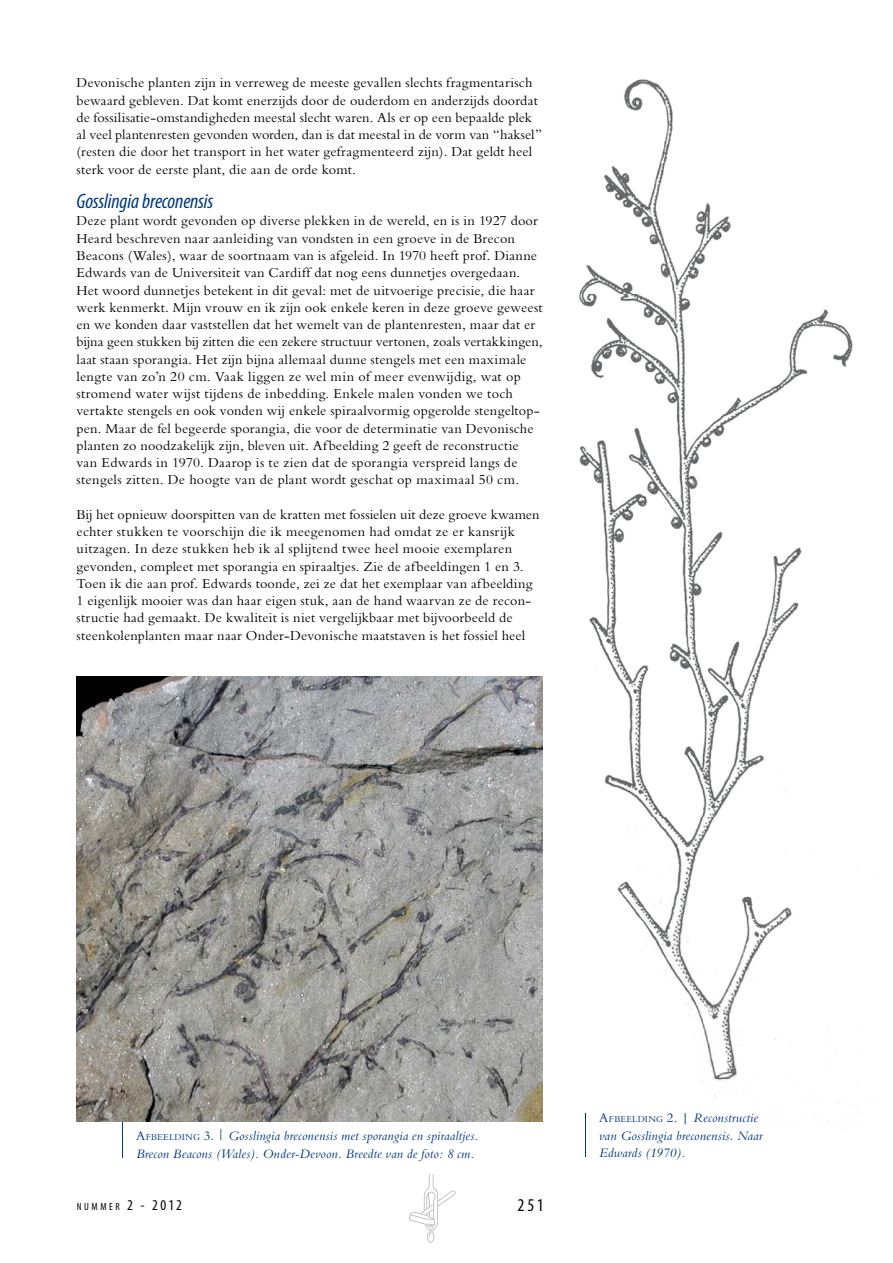
<style>
.page{position:relative;width:893px;height:1263px;background:#fff}
.page>*{position:absolute;margin:0;border:0;box-sizing:border-box;transform-origin:0 0}
.t1{font:italic condensed 21px "Myriad Pro";letter-spacing:-.01em;color:#003882}
.t2{font:condensed 18px "Myriad Pro";color:#000}
.t3{font:14.25px/17.2px "M Bembo";letter-spacing:.01em;color:#000}
.t4{font:italic 13.5px/17.2px "M Bembo";letter-spacing:.01em;color:#003882}
.t5{font:condensed 10.5px "Myriad Pro";letter-spacing:.245em;color:#000}
.s1{font-style:normal}
.s2{font-style:normal;font-size:9.45px}
.s3{font-size:15px}
.s4{font-weight:600;font-style:normal}
</style>
<div class="page">
<svg style="left:409px;top:1174px;width:47px;height:69px"></svg>
<hr style="left:122px;top:1107px;width:1px;height:50px;background:#003882">
<img style="left:541px;top:79px;width:312px;height:1043px">
<img style="left:77px;top:677px;width:466px;height:444px">
<hr style="left:585px;top:1113px;width:1px;height:44px;background:#003882">
<p class="t3" style="left:77px;top:74px;width:467px">Devonische planten zijn in verreweg de meeste gevallen slechts fragmentarisch bewaard gebleven. Dat komt enerzijds door de ouderdom en anderzijds doordat de fossilisatie-omstandigheden meestal slecht waren. Als er op een bepaalde plek al veel plantenresten gevonden worden, dan is dat meestal in de vorm van “haksel” (resten die door het transport in het water gefragmenteerd zijn). Dat geldt heel sterk voor de eerste plant, die aan de orde komt.</p>
<h1 class="t1" style="left:77px;top:189px;width:138px">Gosslingia breconensis</h1>
<p class="t3" style="left:77px;top:212px;width:468px">Deze plant wordt gevonden op diverse plekken in de wereld, en is in 1927 door Heard beschreven naar aanleiding van vondsten in een groeve in de Brecon Beacons (Wales), waar de soortnaam van is afgeleid. In 1970 heeft prof. Dianne Edwards van de Universiteit van Cardiff dat nog eens dunnetjes overgedaan.<br>Het woord dunnetjes betekent in dit geval: met de uitvoerige precisie, die haar werk kenmerkt. Mijn vrouw en ik zijn ook enkele keren in deze groeve geweest en we konden daar vaststellen dat het wemelt van de plantenresten, maar dat er bijna geen stukken bij zitten die een zekere structuur vertonen, zoals vertakkingen, laat staan sporangia. Het zijn bijna allemaal dunne stengels met een maximale lengte van zo’n 20 cm. Vaak liggen ze wel min of meer evenwijdig, wat op stromend water wijst tijdens de inbedding. Enkele malen vonden we toch vertakte stengels en ook vonden wij enkele spiraalvormig opgerolde stengeltop&shy;pen. Maar de fel begeerde sporangia, die voor de determinatie van Devonische planten zo noodzakelijk zijn, bleven uit. Afbeelding 2 geeft de reconstructie van Edwards in 1970. Daarop is te zien dat de sporangia verspreid langs de stengels zitten. De hoogte van de plant wordt geschat op maximaal 50 cm.</p>
<p class="t3" style="left:77px;top:506px;width:465px">Bij het opnieuw doorspitten van de kratten met fossielen uit deze groeve kwamen echter stukken te voorschijn die ik meegenomen had omdat ze er kansrijk uitzagen. In deze stukken heb ik al splijtend twee heel mooie exemplaren gevonden, compleet met sporangia en spiraaltjes. Zie de afbeeldingen 1 en 3.<br>Toen ik die aan prof. Edwards toonde, zei ze dat het exemplaar van afbeelding 1 eigenlijk mooier was dan haar eigen stuk, aan de hand waarvan ze de recon&shy;structie had gemaakt. De kwaliteit is niet vergelijkbaar met bijvoorbeeld de steenkolenplanten maar naar Onder-Devonische maatstaven is het fossiel heel</p>
<p class="t4" style="left:136px;top:1128px;width:344px"><span class="s1">A</span><span class="s2">FBEELDING</span> <span class="s1">3. |</span> Gosslingia breconensis met sporangia en spiraaltjes.<br>Brecon Beacons (Wales). Onder-Devoon. Breedte van de foto: 8 cm.</p>
<p class="t5" style="left:77px;top:1200px;width:107px">NUMMER <span class="s3">2 - 2012</span></p>
<p class="t2" style="left:517px;top:1194px;width:29px">2513</p>
<p class="t4" style="left:599px;top:1109px;width:165px"><span class="s1">A</span><span class="s2">FBEELDING</span> <span class="s1">2.</span> <span class="s4">|</span> Reconstructie van Gosslingia breconensis. Naar<br>Edwards (1970).</p>
</div>
